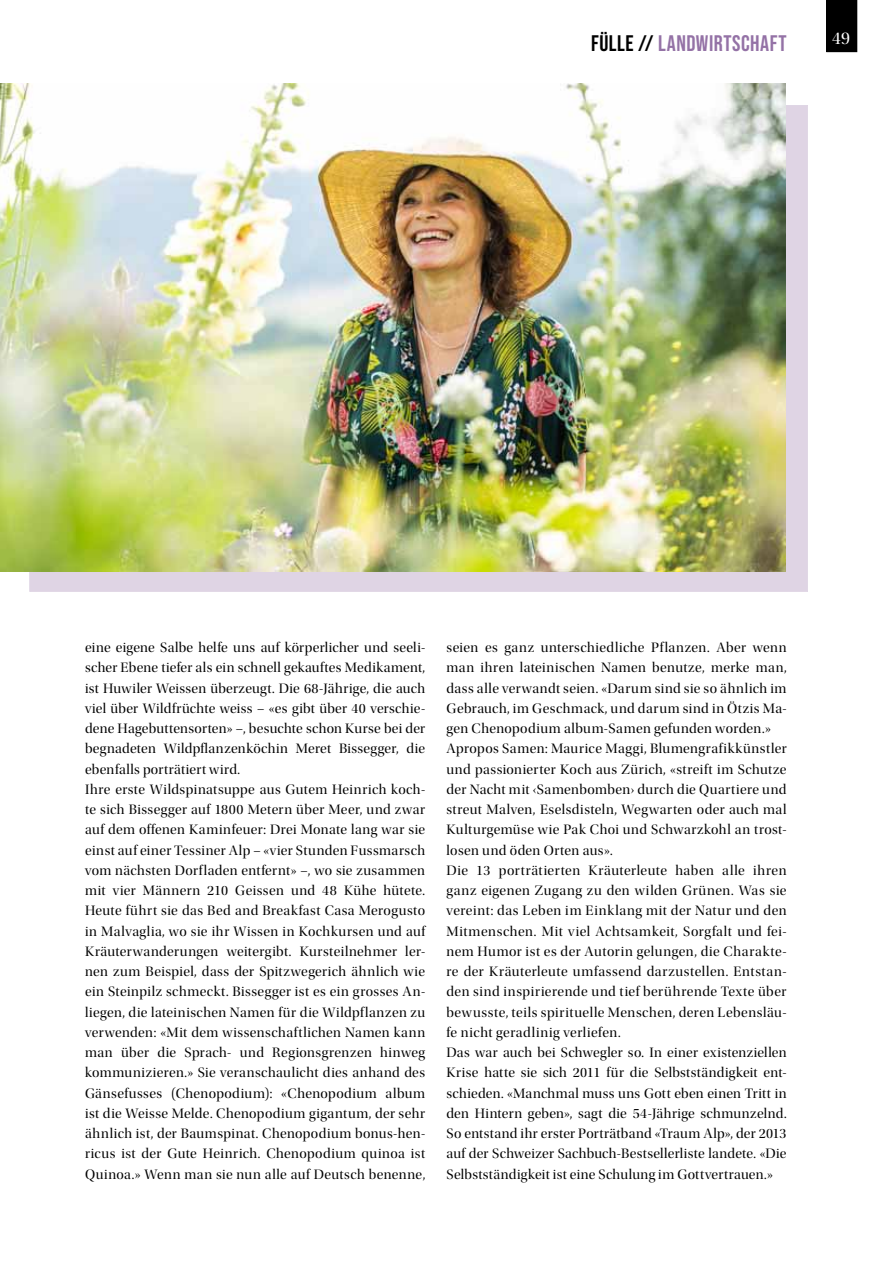
<style>
.page{position:relative;width:893px;height:1263px;background:#fff}
.page>*{position:absolute;margin:0;border:0;box-sizing:border-box;transform-origin:0 0}
.t1{font:22.5px "Bebas Neue";letter-spacing:.025em;color:#9472a6}
.t2{font:18px "Utopia Std Disp";color:#fff}
.t3{font:14.25px/20.2px "Utopia Std Disp";letter-spacing:.025em;color:#000}
.s1{color:#000}
</style>
<div class="page">
<div style="left:827px;top:0;width:30px;height:52px;background:#000"></div>
<div style="left:30px;top:105px;width:778px;height:486px;background:#dfd4e4"></div>
<img style="left:0;top:84px;width:786px;height:487px">
<h1 class="t1" style="left:591px;top:31px;width:197px"><span class="s1">FÜLLE //</span> LANDWIRTSCHAFT</h1>
<p class="t2" style="left:832px;top:29px;width:19px">49</p>
<p class="t3" style="left:85px;top:638px;width:342px">eine eigene Salbe helfe uns auf körperlicher und seeli&shy;scher Ebene tiefer als ein schnell gekauftes Medikament, ist Huwiler Weissen überzeugt. Die 68-Jährige, die auch viel über Wildfrüchte weiss – «es gibt über 40 verschie&shy;dene Hagebuttensorten» –, besuchte schon Kurse bei der begnadeten Wildpflanzenköchin Meret Bissegger, die ebenfalls porträtiert wird.<br>Ihre erste Wildspinatsuppe aus Gutem Heinrich koch&shy;te sich Bissegger auf 1800 Metern über Meer, und zwar auf dem offenen Kaminfeuer: Drei Monate lang war sie einst auf einer Tessiner Alp – «vier Stunden Fussmarsch vom nächsten Dorfladen entfernt» –, wo sie zusammen mit vier Männern 210 Geissen und 48 Kühe hütete.<br>Heute führt sie das Bed and Breakfast Casa Merogusto in Malvaglia, wo sie ihr Wissen in Kochkursen und auf Kräuterwanderungen weitergibt. Kursteilnehmer ler&shy;nen zum Beispiel, dass der Spitzwegerich ähnlich wie ein Steinpilz schmeckt. Bissegger ist es ein grosses An&shy;liegen, die lateinischen Namen für die Wildpflanzen zu verwenden: «Mit dem wissenschaftlichen Namen kann man über die Sprach- und Regionsgrenzen hinweg kommunizieren.» Sie veranschaulicht dies anhand des Gänsefusses (Chenopodium): «Chenopodium album ist die Weisse Melde. Chenopodium gigantum, der sehr ähnlich ist, der Baumspinat. Chenopodium bonus-hen&shy;ricus ist der Gute Heinrich. Chenopodium quinoa ist Quinoa.» Wenn man sie nun alle auf Deutsch benenne,</p>
<p class="t3" style="left:446px;top:638px;width:342px">seien es ganz unterschiedliche Pflanzen. Aber wenn man ihren lateinischen Namen benutze, merke man, dass alle verwandt seien. «Darum sind sie so ähnlich im Gebrauch, im Geschmack, und darum sind in Ötzis Ma&shy;gen Chenopodium album-Samen gefunden worden.» Apropos Samen: Maurice Maggi, Blumengrafikkünstler und passionierter Koch aus Zürich, «streift im Schutze der Nacht mit ‹Samenbomben› durch die Quartiere und streut Malven, Eselsdisteln, Wegwarten oder auch mal Kulturgemüse wie Pak Choi und Schwarzkohl an trost&shy;losen und öden Orten aus».<br>Die 13 porträtierten Kräuterleute haben alle ihren ganz eigenen Zugang zu den wilden Grünen. Was sie vereint: das Leben im Einklang mit der Natur und den Mitmenschen. Mit viel Achtsamkeit, Sorgfalt und fei&shy;nem Humor ist es der Autorin gelungen, die Charakte&shy;re der Kräuterleute umfassend darzustellen. Entstan&shy;den sind inspirierende und tief berührende Texte über bewusste, teils spirituelle Menschen, deren Lebensläu&shy;fe nicht geradlinig verliefen.<br>Das war auch bei Schwegler so. In einer existenziellen Krise hatte sie sich 2011 für die Selbstständigkeit ent&shy;schieden. «Manchmal muss uns Gott eben einen Tritt in den Hintern geben», sagt die 54-Jährige schmunzelnd.<br>So entstand ihr erster Porträtband «Traum Alp», der 2013 auf der Schweizer Sachbuch-Bestsellerliste landete. «Die Selbstständigkeit ist eine Schulung im Gottvertrauen.»</p>
</div>
